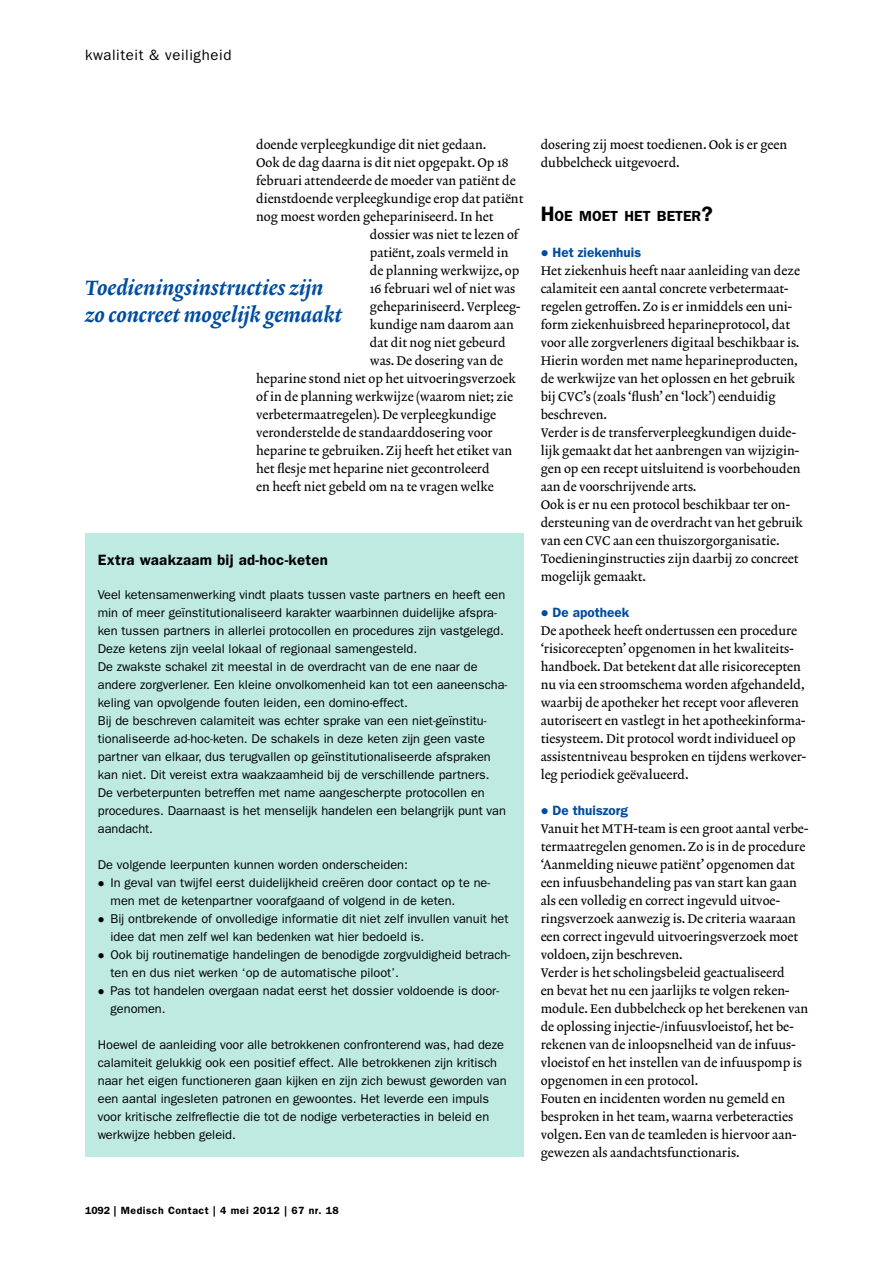
<style>
.page{position:relative;width:893px;height:1263px;background:#fff}
.page>*{position:absolute;margin:0;border:0;box-sizing:border-box;transform-origin:0 0}
.t1{font:21px/27px "Lexicon No 2 Italic D";color:#004d9f}
.t2{font:600 15px "ITC Franklin Gothic Std";letter-spacing:.02em;color:#000}
.t3{font:15px "ITC Franklin Gothic Std";letter-spacing:.04em;color:#000}
.t4{font:600 14.7px "ITC Franklin Gothic Std";color:#000}
.t5{font:600 13.5px "ITC Franklin Gothic Std";color:#004d9f}
.t6{font:12.75px/18px "Lexicon No 2 Roman A";color:#000}
.t7{font:12.75px/18px "ITC Franklin Gothic Std";color:#000}
.t8{font:600 10.5px "ITC Franklin Gothic Std";letter-spacing:.05em;color:#000}
.s1{font-size:21px}
</style>
<div class="page">
<div style="left:85px;top:533px;width:439px;height:624px;background:#beeae2"></div>
<p class="t3" style="left:85px;top:46px;width:148px">kwaliteit &amp; veiligheid</p>
<p class="t6" style="left:256px;top:136px;width:232px">doende verpleegkundige dit niet gedaan.</p>
<p class="t6" style="left:256px;top:154px;width:254px">Ook de dag daarna is dit niet opgepakt. Op 18</p>
<p class="t6" style="left:256px;top:172px;width:261px">februari attendeerde de moeder van patiënt de</p>
<p class="t6" style="left:256px;top:190px;width:269px">dienstdoende verpleegkundige erop dat patiënt</p>
<p class="t6" style="left:256px;top:208px;width:239px">nog moest worden gehepariniseerd. In het</p>
<p class="t6" style="left:370px;top:226px;width:150px">dossier was niet te lezen of</p>
<p class="t6" style="left:370px;top:244px;width:140px">patiënt, zoals vermeld in</p>
<p class="t6" style="left:370px;top:262px;width:151px">de planning werkwijze, op</p>
<p class="t6" style="left:370px;top:280px;width:147px">16 februari wel of niet was</p>
<p class="t6" style="left:370px;top:298px;width:152px">gehepariniseerd. Verpleeg-</p>
<p class="t6" style="left:370px;top:316px;width:145px">kundige nam daarom aan</p>
<p class="t6" style="left:370px;top:334px;width:137px">dat dit nog niet gebeurd</p>
<p class="t6" style="left:370px;top:352px;width:135px">was. De dosering van de</p>
<p class="t6" style="left:256px;top:370px;width:261px">heparine stond niet op het uitvoeringsverzoek</p>
<p class="t6" style="left:256px;top:388px;width:259px">of in de planning werkwijze (waarom niet; zie</p>
<p class="t6" style="left:256px;top:406px;width:241px">verbetermaatregelen). De verpleegkundige</p>
<p class="t6" style="left:256px;top:424px;width:238px">veronderstelde de standaarddosering voor</p>
<p class="t6" style="left:256px;top:442px;width:258px">heparine te gebruiken. Zij heeft het etiket van</p>
<p class="t6" style="left:256px;top:460px;width:235px">het flesje met heparine niet gecontroleerd</p>
<p class="t6" style="left:256px;top:478px;width:239px">en heeft niet gebeld om na te vragen welke</p>
<h1 class="t1" style="left:85px;top:275px;width:259px">Toedieningsinstructies zijn zo concreet mogelijk gemaakt</h1>
<p class="t2" style="left:98px;top:550px;width:232px">Extra waakzaam bij ad-hoc-keten</p>
<p class="t7" style="left:98px;top:585px;width:411px">Veel ketensamenwerking vindt plaats tussen vaste partners en heeft een min of meer geïnstitutionaliseerd karakter waarbinnen duidelijke afspra&shy;ken tussen partners in allerlei protocollen en procedures zijn vastgelegd.<br>Deze ketens zijn veelal lokaal of regionaal samengesteld.<br>De zwakste schakel zit meestal in de overdracht van de ene naar de andere zorgverlener. Een kleine onvolkomenheid kan tot een aaneenscha&shy;keling van opvolgende fouten leiden, een domino-effect.<br>Bij de beschreven calamiteit was echter sprake van een niet-geïnstitu&shy;tionaliseerde ad-hoc-keten. De schakels in deze keten zijn geen vaste partner van elkaar, dus terugvallen op geïnstitutionaliseerde afspraken kan niet. Dit vereist extra waakzaamheid bij de verschillende partners.<br>De verbeterpunten betreffen met name aangescherpte protocollen en procedures. Daarnaast is het menselijk handelen een belangrijk punt van aandacht.</p>
<p class="t7" style="left:98px;top:855px;width:312px">De volgende leerpunten kunnen worden onderscheiden:</p>
<p class="t7" style="left:111px;top:873px;width:381px;text-indent:-13px">● In geval van twijfel eerst duidelijkheid creëren door contact op te ne&shy;men met de ketenpartner voorafgaand of volgend in de keten.</p>
<p class="t7" style="left:111px;top:909px;width:399px;text-indent:-13px">● Bij ontbrekende of onvolledige informatie dit niet zelf invullen vanuit het idee dat men zelf wel kan bedenken wat hier bedoeld is.</p>
<p class="t7" style="left:111px;top:945px;width:401px;text-indent:-13px">● Ook bij routinematige handelingen de benodigde zorgvuldigheid betrach&shy;ten en dus niet werken ‘op de automatische piloot’.</p>
<p class="t7" style="left:111px;top:981px;width:390px;text-indent:-13px">● Pas tot handelen overgaan nadat eerst het dossier voldoende is door&shy;genomen.</p>
<p class="t7" style="left:98px;top:1035px;width:410px">Hoewel de aanleiding voor alle betrokkenen confronterend was, had deze calamiteit gelukkig ook een positief effect. Alle betrokkenen zijn kritisch naar het eigen functioneren gaan kijken en zijn zich bewust geworden van een aantal ingesleten patronen en gewoontes. Het leverde een impuls voor kritische zelfreflectie die tot de nodige verbeteracties in beleid en werkwijze hebben geleid.</p>
<p class="t6" style="left:541px;top:136px;width:248px">dosering zij moest toedienen. Ook is er geen dubbelcheck uitgevoerd.</p>
<p class="t4" style="left:541px;top:207px;width:173px"><span class="s1">H</span>OE MOET HET BETER<span class="s1">?</span></p>
<p class="t5" style="left:541px;top:244px;width:102px">● Het ziekenhuis</p>
<p class="t6" style="left:541px;top:262px;width:264px">Het ziekenhuis heeft naar aanleiding van deze calamiteit een aantal concrete verbetermaat&shy;regelen getroffen. Zo is er inmiddels een uni&shy;form ziekenhuisbreed heparineprotocol, dat voor alle zorgverleners digitaal beschikbaar is.<br>Hierin worden met name heparineproducten, de werkwijze van het oplossen en het gebruik bij CVC’s (zoals ‘flush’ en ‘lock’) eenduidig beschreven.<br>Verder is de transferverpleegkundigen duide&shy;lijk gemaakt dat het aanbrengen van wijzigin&shy;gen op een recept uitsluitend is voorbehouden aan de voorschrijvende arts.<br>Ook is er nu een protocol beschikbaar ter on&shy;dersteuning van de overdracht van het gebruik van een CVC aan een thuiszorgorganisatie.<br>Toedieninginstructies zijn daarbij zo concreet mogelijk gemaakt.</p>
<p class="t5" style="left:541px;top:604px;width:90px">● De apotheek</p>
<p class="t6" style="left:541px;top:622px;width:267px">De apotheek heeft ondertussen een procedure ‘risicorecepten’ opgenomen in het kwaliteits&shy;handboek. Dat betekent dat alle risicorecepten nu via een stroomschema worden afgehandeld, waarbij de apotheker het recept voor afleveren autoriseert en vastlegt in het apotheekinforma&shy;tiesysteem. Dit protocol wordt individueel op assistentniveau besproken en tijdens werkover&shy;leg periodiek geëvalueerd.</p>
<p class="t5" style="left:541px;top:802px;width:89px">● De thuiszorg</p>
<p class="t6" style="left:541px;top:820px;width:269px">Vanuit het MTH-team is een groot aantal verbe&shy;termaatregelen genomen. Zo is in de procedure ‘Aanmelding nieuwe patiënt’ opgenomen dat een infuusbehandeling pas van start kan gaan als een volledig en correct ingevuld uitvoe&shy;ringsverzoek aanwezig is. De criteria waaraan een correct ingevuld uitvoeringsverzoek moet voldoen, zijn beschreven.<br>Verder is het scholingsbeleid geactualiseerd<br>en bevat het nu een jaarlijks te volgen reken&shy;module. Een dubbelcheck op het berekenen van de oplossing injectie-/infuusvloeistof, het be&shy;rekenen van de inloopsnelheid van de infuus&shy;vloeistof en het instellen van de infuuspomp is opgenomen in een protocol.<br>Fouten en incidenten worden nu gemeld en besproken in het team, waarna verbeteracties volgen. Een van de teamleden is hiervoor aan&shy;gewezen als aandachtsfunctionaris.</p>
<p class="t8" style="left:85px;top:1204px;width:255px">1092 | Medisch Contact | 4 mei 2012 | 67 nr. 18</p>
</div>
